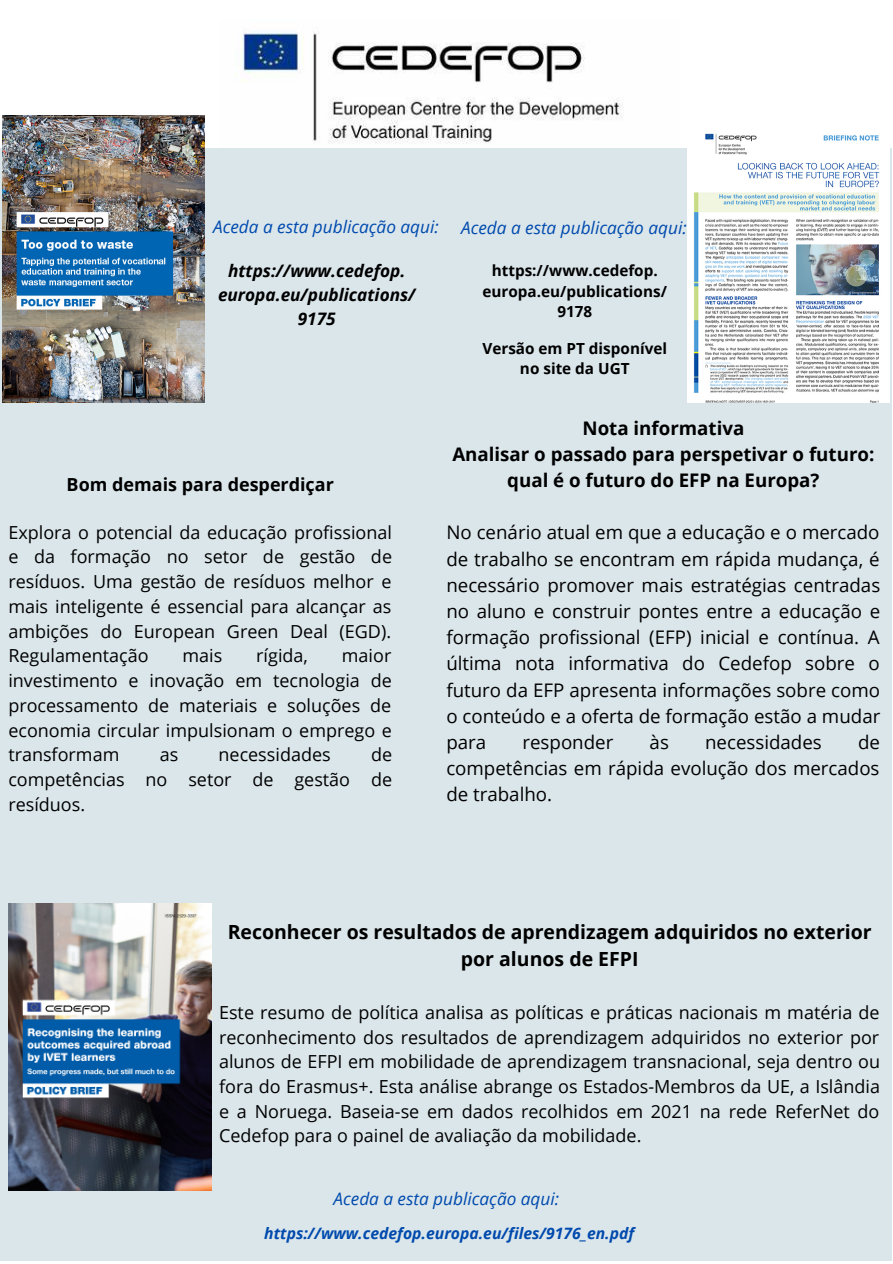
<style>
.page{position:relative;width:893px;height:1264px;background:#fff}
.page>*{position:absolute;margin:0;border:0;box-sizing:border-box;transform-origin:0 0}
.t1{font:700 19.5px/27px "Open Sans";color:#000;text-align:center}
.t2{font:18.75px/26.2px "Open Sans";color:#000;text-align:justify}
.t3{font:700 18.75px/26.2px "Open Sans";color:#000;text-align:center}
.t4{font:18px/24.8px "Open Sans";color:#000;text-align:justify}
.t5{font:700 18px "Open Sans";color:#000}
.t6{font:italic 17.25px "Open Sans";color:#004aad}
.t7{font:italic 700 17.25px/23.5px "Open Sans";color:#000;text-align:center}
.t8{font:italic 700 15.75px "Open Sans";color:#004aad}
.t9{font:700 15.3px/20.5px "Open Sans";color:#000;text-align:center}
</style>
<div class="page">
<img style="left:235px;top:31px;width:388px;height:113px">
<div style="left:0;top:148px;width:891px;height:1112px;background:#dbe6eb"></div>
<img style="left:2px;top:116px;width:202px;height:286px">
<img style="left:687px;top:133px;width:202px;height:269px">
<img style="left:8px;top:903px;width:204px;height:287px">
<p class="t6" style="left:213px;top:215px;width:227px">Aceda a esta publicação aqui:</p>
<p class="t7" style="left:218px;top:259px;width:199px">https://www.cedefop. europa.eu/publications/<br>9175</p>
<p class="t6" style="left:461px;top:215px;width:227px">Aceda a esta publicação aqui:</p>
<p class="t9" style="left:482px;top:260px;width:186px">https://www.cedefop. europa.eu/publications/<br>9178</p>
<p class="t9" style="left:482px;top:338px;width:186px">Versão em PT disponível no site da UGT</p>
<p class="t5" style="left:67px;top:472px;width:269px">Bom demais para desperdiçar</p>
<p class="t4" style="left:8px;top:519px;width:385px">Explora o potencial da educação profissional e da formação no setor de gestão de resíduos. Uma gestão de resíduos melhor e mais inteligente é essencial para alcançar as ambições do European Green Deal (EGD).<br>Regulamentação</p>
<p class="t4" style="left:182px;top:643px;width:41px">mais</p>
<p class="t4" style="left:256px;top:643px;width:53px">rígida,</p>
<p class="t4" style="left:8px;top:643px;width:385px;text-indent:333px">maior investimento e inovação em tecnologia de processamento de materiais e soluções de economia circular impulsionam o emprego e transformam</p>
<p class="t4" style="left:8px;top:742px;width:385px;text-indent:362px">de competências no setor de gestão de resíduos.</p>
<p class="t4" style="left:160px;top:742px;width:20px">as</p>
<p class="t4" style="left:218px;top:742px;width:114px">necessidades</p>
<p class="t3" style="left:452px;top:414px;width:423px">Nota informativa<br>Analisar o passado para perspetivar o futuro: qual é o futuro do EFP na Europa?</p>
<p class="t2" style="left:446px;top:519px;width:435px">No cenário atual em que a educação e o mercado de trabalho se encontram em rápida mudança, é necessário promover mais estratégias centradas no aluno e construir pontes entre a educação e formação profissional (EFP) inicial e contínua. A última nota informativa do Cedefop sobre o futuro da EFP apresenta informações sobre como o conteúdo e a oferta de formação estão a mudar para</p>
<p class="t2" style="left:522px;top:728px;width:92px">responder</p>
<p class="t2" style="left:649px;top:728px;width:21px">às</p>
<p class="t2" style="left:705px;top:728px;width:118px">necessidades</p>
<p class="t2" style="left:446px;top:728px;width:435px;text-indent:411px">de competências em rápida evolução dos mercados de trabalho.</p>
<p class="t1" style="left:228px;top:917px;width:645px">Reconhecer os resultados de aprendizagem adquiridos no exterior por alunos de EFPI</p>
<p class="t4" style="left:219px;top:999px;width:662px">Este resumo de política analisa as políticas e práticas nacionais m matéria de reconhecimento dos resultados de aprendizagem adquiridos no exterior por alunos de EFPI em mobilidade de aprendizagem transnacional, seja dentro ou fora do Erasmus+. Esta análise abrange os Estados-Membros da UE, a Islândia e a Noruega. Baseia-se em dados recolhidos em 2021 na rede ReferNet do Cedefop para o painel de avaliação da mobilidade.</p>
<p class="t6" style="left:333px;top:1186px;width:227px">Aceda a esta publicação aqui:</p>
<p class="t8" style="left:264px;top:1222px;width:371px">https://www.cedefop.europa.eu/files/9176_en.pdf</p>
</div>
